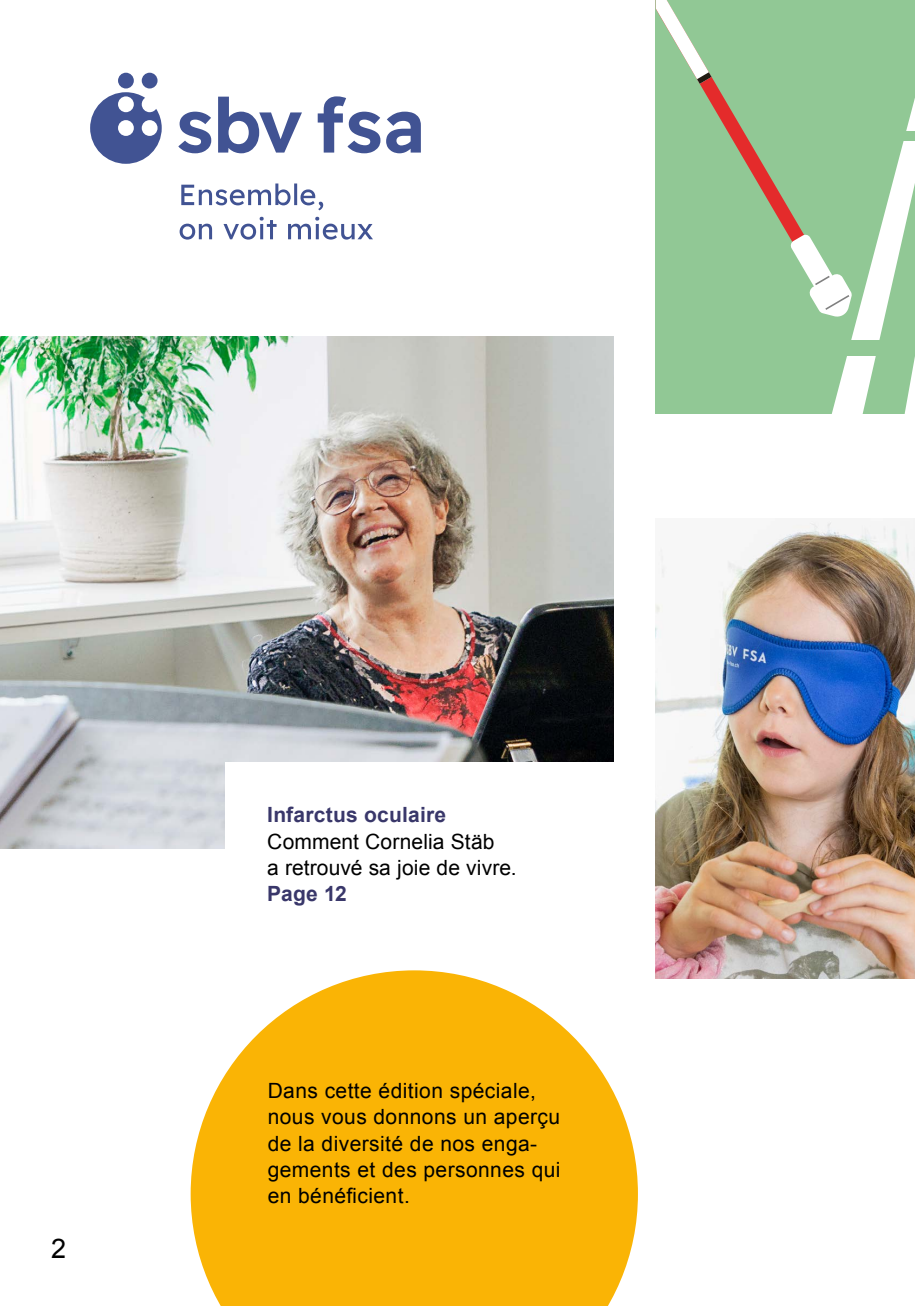
<style>
.page{position:relative;width:915px;height:1306px;background:#fff}
.page>*{position:absolute;margin:0;border:0;box-sizing:border-box;transform-origin:0 0}
.t1{font:27px "Arial";color:#000}
.Seite_2_und_3_Titelbild-Anriss_Titel{font:21px/26.2px "Arial";letter-spacing:.02em;color:#000}
.Seite_2_und_3_Inhaltsanrisse{font:21px/26.2px "Arial";letter-spacing:.005em;color:#000}
.Seite_2_und_3_Inhaltsanrisse-2{font:700 21px "Arial";letter-spacing:.01em;color:#39376a}
</style>
<div class="page">
<img style="left:0;top:336px;width:613px;height:512px">
<div style="left:225px;top:762px;width:398px;height:187px;background:#fff"></div>
<svg style="left:190px;top:970px;width:447px;height:335px;fill:#fab405"></svg>
<svg style="left:90px;top:73px;width:331px;height:166px"></svg>
<svg style="left:655px;top:0;width:259px;height:413px;background:#9dc99c"></svg>
<img style="left:655px;top:518px;width:259px;height:460px">
<p class="t1" style="left:51px;top:1231px;width:17px">2</p>
<p class="Seite_2_und_3_Inhaltsanrisse-2" style="left:267px;top:801px;width:180px">Infarctus oculaire</p>
<p class="Seite_2_und_3_Inhaltsanrisse" style="left:267px;top:828px;width:251px">Comment Cornelia Stäb<br>a retrouvé sa joie de vivre.</p>
<p class="Seite_2_und_3_Inhaltsanrisse-2" style="left:267px;top:880px;width:81px">Page 12</p>
<p class="Seite_2_und_3_Titelbild-Anriss_Titel" style="left:267px;top:1077px;width:294px">Dans cette édition spéciale, nous vous donnons un aperçu de la diversité de nos enga&shy;gements et des personnes qui en bénéficient.</p>
</div>
